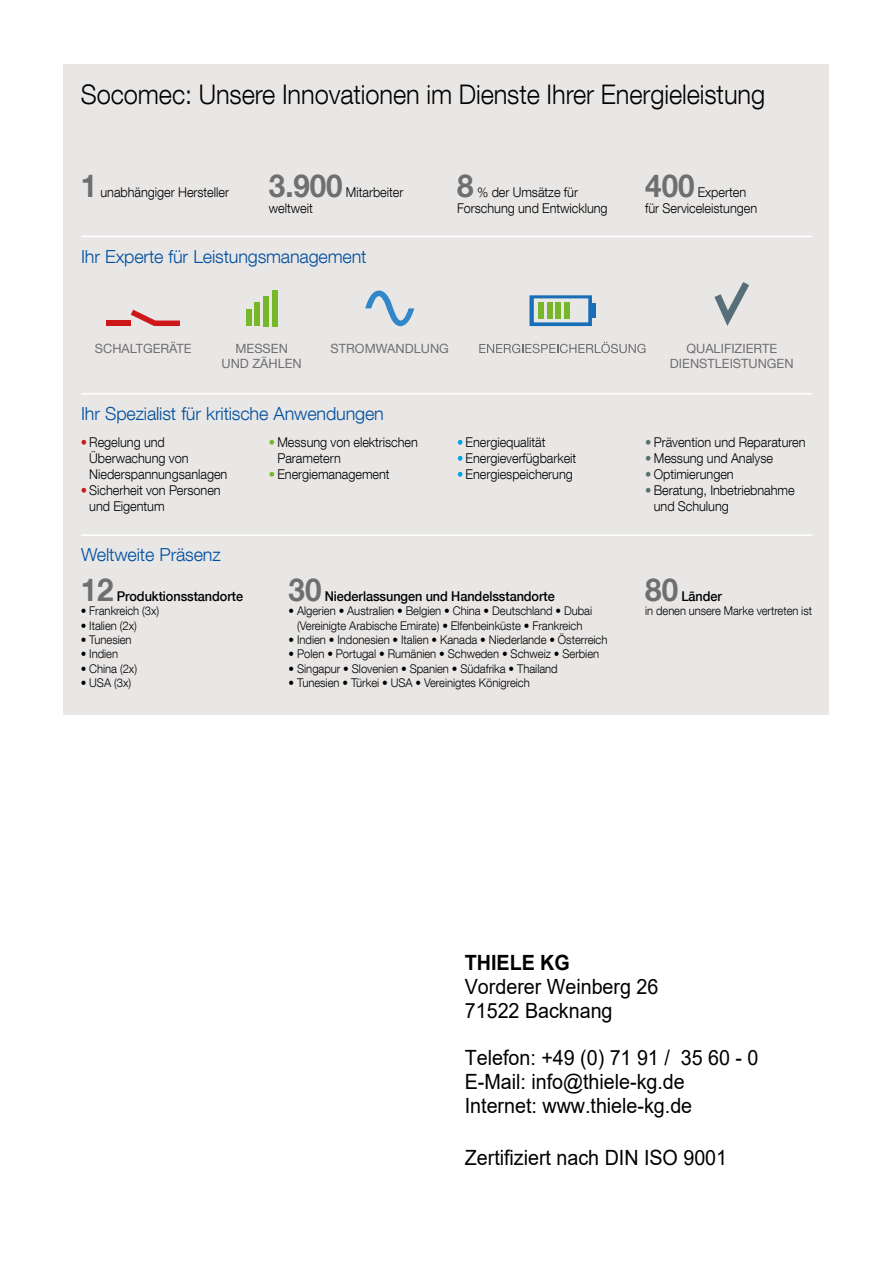
<style>
.page{position:relative;width:893px;height:1263px;background:#fff}
.page>*{position:absolute;margin:0;border:0;box-sizing:border-box;transform-origin:0 0}
.t1{font:700 31.5px "Helvetica Neue LT Com";letter-spacing:-.005em;color:#706f6f;scale:.94 1}
.t2{font:300 27px "Helvetica Neue LT Com";letter-spacing:-.005em;color:#000;scale:.94 1}
.t3{font:21px/23.7px "Arial";color:#000;scale:.94 1}
.t4{font:700 21px "Arial";color:#000;scale:.94 1}
.t5{font:300 18px "Helvetica Neue LT Com";letter-spacing:-.01em;color:#004f9f}
.t6{font:300 13.5px/16.2px "Helvetica Neue LT Com";letter-spacing:-.005em;color:#000;scale:.94 1}
.t7{font:500 13.5px "Helvetica Neue LT Com";letter-spacing:-.005em;color:#000;scale:.94 1}
.t8{font:12.75px/15px "Helvetica Neue LT Com";color:#706f6f;text-align:center}
.t9{font:300 12px/14.4px "Helvetica Neue LT Com";letter-spacing:-.005em;color:#000;text-align:center;scale:.94 1}
.t10{font:300 12px "Helvetica Neue LT Com";letter-spacing:-.005em;color:#000;scale:.93 1}
.s1{color:#c51a1b}
.s2{color:#78b52a}
.s3{color:#009fe3}
.s4{color:#5c6f72}
</style>
<div class="page">
<div style="left:64px;top:64px;width:765px;height:650px;background:#e9e7e6"></div>
<hr style="left:81px;top:393px;width:731px;height:1px;background:#fff">
<hr style="left:81px;top:236px;width:731px;height:1px;background:#fff">
<hr style="left:81px;top:534px;width:731px;height:2px;background:#fff">
<div style="left:106px;top:320px;width:25px;height:6px;background:#cd1719"></div>
<svg style="left:131px;top:310px;width:49px;height:16px"></svg>
<div style="left:246px;top:309px;width:5px;height:17px;background:#76b82a"></div>
<div style="left:254px;top:302px;width:6px;height:24px;background:#76b82a"></div>
<div style="left:263px;top:296px;width:6px;height:30px;background:#76b82a"></div>
<div style="left:272px;top:290px;width:6px;height:36px;background:#76b82a"></div>
<svg style="left:365px;top:290px;width:49px;height:36px"></svg>
<svg style="left:714px;top:282px;width:35px;height:44px"></svg>
<svg style="left:529px;top:295px;width:63px;height:31px"></svg>
<hr style="left:592px;top:303px;width:3px;height:14px;background:#196fb7">
<svg style="left:479px;top:342px;width:166px;height:11px"></svg>
<h2 class="t2" style="left:81px;top:78px;width:730px">Socomec: Unsere Innovationen im Dienste Ihrer Energieleistung</h2>
<h1 class="t1" style="left:81px;top:166px;width:19px">1</h1>
<p class="t6" style="left:100px;top:184px;width:138px">unabhängiger Hersteller</p>
<h1 class="t1" style="left:269px;top:166px;width:80px">3.900</h1>
<p class="t6" style="left:346px;top:184px;width:63px">Mitarbeiter</p>
<p class="t6" style="left:269px;top:200px;width:48px">weltweit</p>
<h3 class="t5" style="left:81px;top:245px;width:287px">Ihr Experte für Leistungsmanagement</h3>
<h1 class="t1" style="left:457px;top:166px;width:19px">8</h1>
<p class="t6" style="left:457px;top:184px;width:162px;text-indent:20px">% der Umsätze für<br>Forschung und Entwicklung</p>
<h1 class="t1" style="left:645px;top:166px;width:54px">400</h1>
<p class="t6" style="left:645px;top:184px;width:121px;text-indent:52px">Experten für Serviceleistungen</p>
<p class="t8" style="left:95px;top:341px;width:98px">SCHALTGERÄTE</p>
<p class="t8" style="left:222px;top:341px;width:82px">MESSEN<br>UND ZÄHLEN</p>
<p class="t8" style="left:331px;top:341px;width:120px">STROMWANDLUNG</p>
<p class="t8" style="left:670px;top:341px;width:125px">QUALIFIZIERTE<br>DIENSTLEISTUNGEN</p>
<h3 class="t5" style="left:81px;top:403px;width:304px">Ihr Spezialist für kritische Anwendungen</h3>
<p class="t6" style="left:89px;top:433px;width:148px;text-indent:-9px"><span class="s1">•</span> Regelung und<br>Überwachung von<br>Niederspannungsanlagen</p>
<p class="t6" style="left:89px;top:482px;width:141px;text-indent:-9px"><span class="s1">•</span> Sicherheit von Personen und Eigentum</p>
<h3 class="t5" style="left:81px;top:544px;width:141px">Weltweite Präsenz</h3>
<p class="t6" style="left:277px;top:433px;width:151px;text-indent:-9px"><span class="s2">•</span> Messung von elektrischen<br>Parametern</p>
<p class="t6" style="left:269px;top:466px;width:130px"><span class="s2">•</span> Energiemanagement</p>
<p class="t6" style="left:457px;top:433px;width:96px"><span class="s3">•</span> Energiequalität</p>
<p class="t6" style="left:457px;top:450px;width:128px"><span class="s3">•</span> Energieverfügbarkeit</p>
<p class="t6" style="left:457px;top:466px;width:125px"><span class="s3">•</span> Energiespeicherung</p>
<h1 class="t1" style="left:81px;top:570px;width:36px">12</h1>
<p class="t7" style="left:117px;top:588px;width:136px">Produktionsstandorte</p>
<p class="t9" style="left:81px;top:603px;width:85px">• Frankreich (3x)</p>
<p class="t9" style="left:81px;top:618px;width:61px">• Italien (2x)</p>
<p class="t9" style="left:81px;top:632px;width:56px">• Tunesien</p>
<p class="t9" style="left:81px;top:647px;width:41px">• Indien</p>
<p class="t9" style="left:81px;top:661px;width:61px">• China (2x)</p>
<p class="t9" style="left:81px;top:675px;width:55px">• USA (3x)</p>
<h1 class="t1" style="left:289px;top:570px;width:36px">30</h1>
<p class="t7" style="left:325px;top:588px;width:246px">Niederlassungen und Handelsstandorte</p>
<p class="t9" style="left:289px;top:603px;width:324px">• Algerien • Australien • Belgien • China • Deutschland • Dubai (Vereinigte Arabische Emirate) • Elfenbeinküste • Frankreich</p>
<p class="t9" style="left:289px;top:632px;width:341px">• Indien • Indonesien • Italien • Kanada • Niederlande • Österreich</p>
<p class="t9" style="left:289px;top:647px;width:332px">• Polen • Portugal • Rumänien • Schweden • Schweiz • Serbien</p>
<p class="t9" style="left:289px;top:661px;width:288px">• Singapur • Slovenien • Spanien • Südafrika • Thailand</p>
<p class="t9" style="left:289px;top:675px;width:258px">• Tunesien • Türkei • USA • Vereinigtes Königreich</p>
<p class="t6" style="left:645px;top:433px;width:172px"><span class="s4">•</span> Prävention und Reparaturen</p>
<p class="t6" style="left:645px;top:450px;width:137px"><span class="s4">•</span> Messung und Analyse</p>
<p class="t6" style="left:645px;top:466px;width:96px"><span class="s4">•</span> Optimierungen</p>
<p class="t6" style="left:654px;top:482px;width:151px;text-indent:-9px"><span class="s4">•</span> Beratung, Inbetriebnahme und Schulung</p>
<h1 class="t1" style="left:645px;top:570px;width:36px">80</h1>
<p class="t7" style="left:681px;top:588px;width:45px">Länder</p>
<p class="t10" style="left:645px;top:604px;width:181px">in denen unsere Marke vertreten ist</p>
<h3 class="t4" style="left:465px;top:948px;width:113px">THIELE KG</h3>
<h3 class="t3" style="left:465px;top:975px;width:207px">Vorderer Weinberg 26<br>71522 Backnang</h3>
<h3 class="t3" style="left:465px;top:1046px;width:314px">Telefon: +49 (0) 71 91 / 35 60 - 0<br>E-Mail: info@thiele-kg.de<br>Internet: www.thiele-kg.de</h3>
<h3 class="t3" style="left:465px;top:1145px;width:281px">Zertifiziert nach DIN ISO 9001</h3>
</div>
